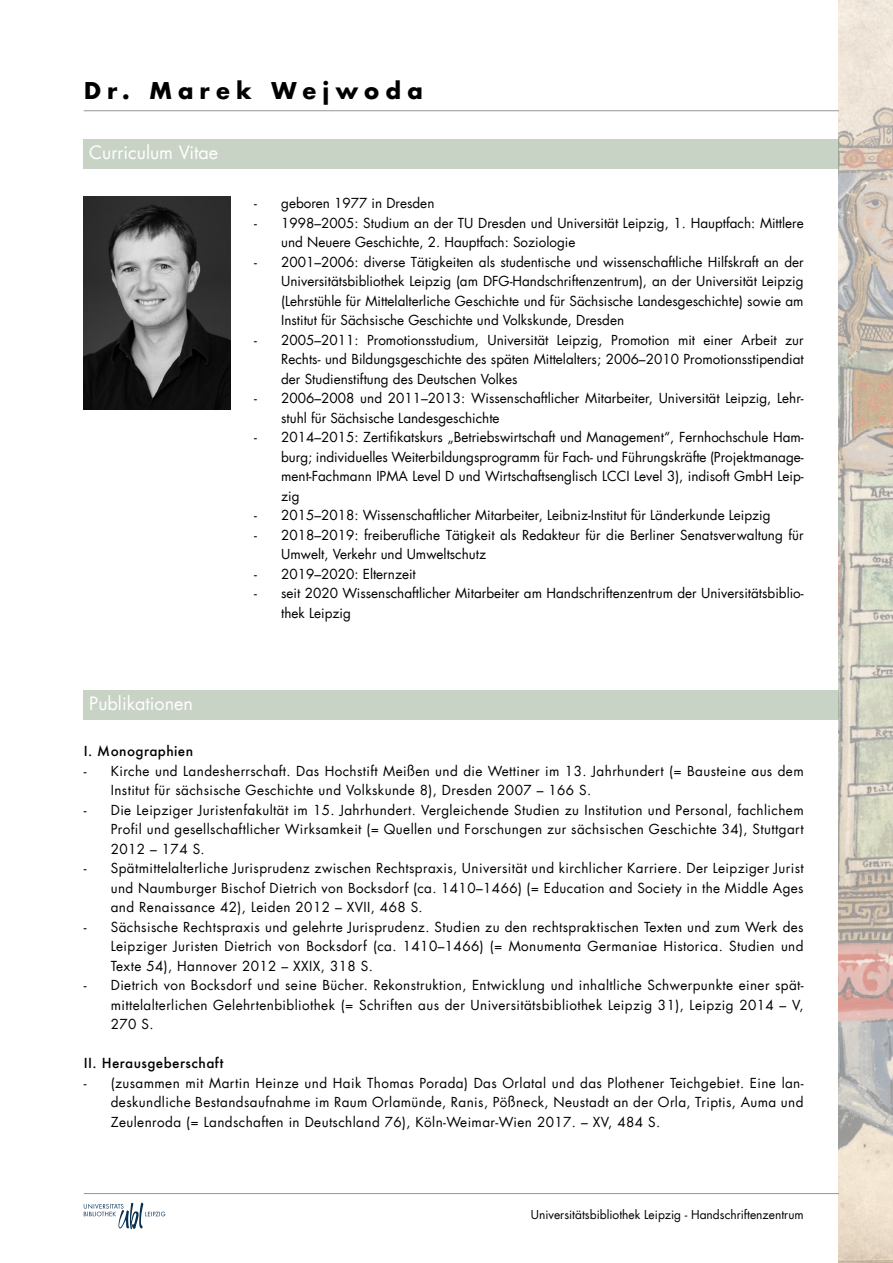
<style>
.page{position:relative;width:893px;height:1263px;background:#fff}
.page>*{position:absolute;margin:0;border:0;box-sizing:border-box;transform-origin:0 0}
.t1{font:700 22.5px "Futura";letter-spacing:.26em;color:#000}
.t2{font:18px "Futura";color:#fff}
.t3{font:13.5px/19.5px "Futura";color:#000;text-align:justify}
.t4{font:13.5px/19.5px "Futura";letter-spacing:.03em;color:#000}
.t5{font:500 13.5px "Futura";letter-spacing:.03em;color:#000}
.t6{font:12px "Futura";color:#000}
</style>
<div class="page">
<img style="left:839px;top:0;width:54px;height:1263px">
<hr style="left:84px;top:110px;width:755px;height:1px;background:#939598">
<div style="left:84px;top:139px;width:755px;height:30px;background:#c8d3c5"></div>
<div style="left:84px;top:690px;width:755px;height:30px;background:#c8d3c5"></div>
<svg style="left:84px;top:1203px;width:81px;height:26px"></svg>
<hr style="left:84px;top:1193px;width:755px;height:1px;background:#939598">
<img style="left:84px;top:197px;width:147px;height:212px">
<p class="t1" style="left:84px;top:75px;width:341px">Dr. Marek Wejwoda</p>
<h2 class="t2" style="left:89px;top:141px;width:130px">Curriculum Vitae</h2>
<p class="t3" style="left:254px;top:193px;width:182px">- geboren 1977 in Dresden</p>
<p class="t3" style="left:281px;top:213px;width:524px;text-indent:-27px">- 1998–2005: Studium an der TU Dresden und Universität Leipzig, 1. Hauptfach: Mittlere und Neuere Geschichte, 2. Hauptfach: Soziologie</p>
<p class="t3" style="left:281px;top:252px;width:524px;text-indent:-27px">- 2001–2006: diverse Tätigkeiten als studentische und wissenschaftliche Hilfskraft an der Universitätsbibliothek Leipzig (am DFG-Handschriftenzentrum), an der Universität Leipzig (Lehrstühle für Mittelalterliche Geschichte und für Sächsische Landesgeschichte) sowie am Institut für Sächsische Geschichte und Volkskunde, Dresden</p>
<p class="t3" style="left:281px;top:330px;width:524px;text-indent:-27px">- 2005–2011: Promotionsstudium, Universität Leipzig, Promotion mit einer Arbeit zur Rechts- und Bildungsgeschichte des späten Mittelalters; 2006–2010 Promotionsstipendiat der Studienstiftung des Deutschen Volkes</p>
<p class="t3" style="left:281px;top:388px;width:524px;text-indent:-27px">- 2006–2008 und 2011–2013: Wissenschaftlicher Mitarbeiter, Universität Leipzig, Lehr&shy;stuhl für Sächsische Landesgeschichte</p>
<p class="t3" style="left:281px;top:427px;width:524px;text-indent:-27px">- 2014–2015: Zertifikatskurs „Betriebswirtschaft und Management“, Fernhochschule Ham&shy;burg; individuelles Weiterbildungsprogramm für Fach- und Führungskräfte (Projektmanage&shy;ment-Fachmann IPMA Level D und Wirtschaftsenglisch LCCI Level 3), indisoft GmbH Leip&shy;zig</p>
<p class="t3" style="left:254px;top:505px;width:518px">- 2015–2018: Wissenschaftlicher Mitarbeiter, Leibniz-Institut für Länderkunde Leipzig</p>
<p class="t3" style="left:281px;top:525px;width:524px;text-indent:-27px">- 2018–2019: freiberufliche Tätigkeit als Redakteur für die Berliner Senatsverwaltung für<br>Umwelt, Verkehr und Umweltschutz</p>
<p class="t3" style="left:254px;top:564px;width:163px">- 2019–2020: Elternzeit</p>
<p class="t3" style="left:281px;top:583px;width:524px;text-indent:-27px">- seit 2020 Wissenschaftlicher Mitarbeiter am Handschriftenzentrum der Universitätsbiblio&shy;thek Leipzig</p>
<h2 class="t2" style="left:89px;top:691px;width:105px">Publikationen</h2>
<p class="t5" style="left:84px;top:742px;width:111px">I. Monographien</p>
<p class="t4" style="left:111px;top:761px;width:694px;text-indent:-27px">- Kirche und Landesherrschaft. Das Hochstift Meißen und die Wettiner im 13. Jahrhundert (= Bausteine aus dem<br>Institut für sächsische Geschichte und Volkskunde 8), Dresden 2007 – 166 S.</p>
<p class="t3" style="left:111px;top:800px;width:694px;text-indent:-27px">- Die Leipziger Juristenfakultät im 15. Jahrhundert. Vergleichende Studien zu Institution und Personal, fachlichem Profil und gesellschaftlicher Wirksamkeit (= Quellen und Forschungen zur sächsischen Geschichte 34), Stuttgart 2012 – 174 S.</p>
<p class="t3" style="left:111px;top:859px;width:694px;text-indent:-27px">- Spätmittelalterliche Jurisprudenz zwischen Rechtspraxis, Universität und kirchlicher Karriere. Der Leipziger Jurist und Naumburger Bischof Dietrich von Bocksdorf (ca. 1410–1466) (= Education and Society in the Middle Ages and Renaissance 42), Leiden 2012 – XVII, 468 S.</p>
<p class="t3" style="left:111px;top:917px;width:694px;text-indent:-27px">- Sächsische Rechtspraxis und gelehrte Jurisprudenz. Studien zu den rechtspraktischen Texten und zum Werk des Leipziger Juristen Dietrich von Bocksdorf (ca. 1410–1466) (= Monumenta Germaniae Historica. Studien und Texte 54), Hannover 2012 – XXIX, 318 S.</p>
<p class="t3" style="left:111px;top:976px;width:694px;text-indent:-27px">- Dietrich von Bocksdorf und seine Bücher. Rekonstruktion, Entwicklung und inhaltliche Schwerpunkte einer spät&shy;mittelalterlichen Gelehrtenbibliothek (= Schriften aus der Universitätsbibliothek Leipzig 31), Leipzig 2014 – V, 270 S.</p>
<p class="t5" style="left:84px;top:1054px;width:141px">II. Herausgeberschaft</p>
<p class="t3" style="left:111px;top:1073px;width:694px;text-indent:-27px">- (zusammen mit Martin Heinze und Haik Thomas Porada) Das Orlatal und das Plothener Teichgebiet. Eine lan&shy;deskundliche Bestandsaufnahme im Raum Orlamünde, Ranis, Pößneck, Neustadt an der Orla, Triptis, Auma und Zeulenroda (= Landschaften in Deutschland 76), Köln-Weimar-Wien 2017. – XV, 484 S.</p>
<p class="t6" style="left:531px;top:1207px;width:274px">Universitätsbibliothek Leipzig - Handschriftenzentrum</p>
</div>
